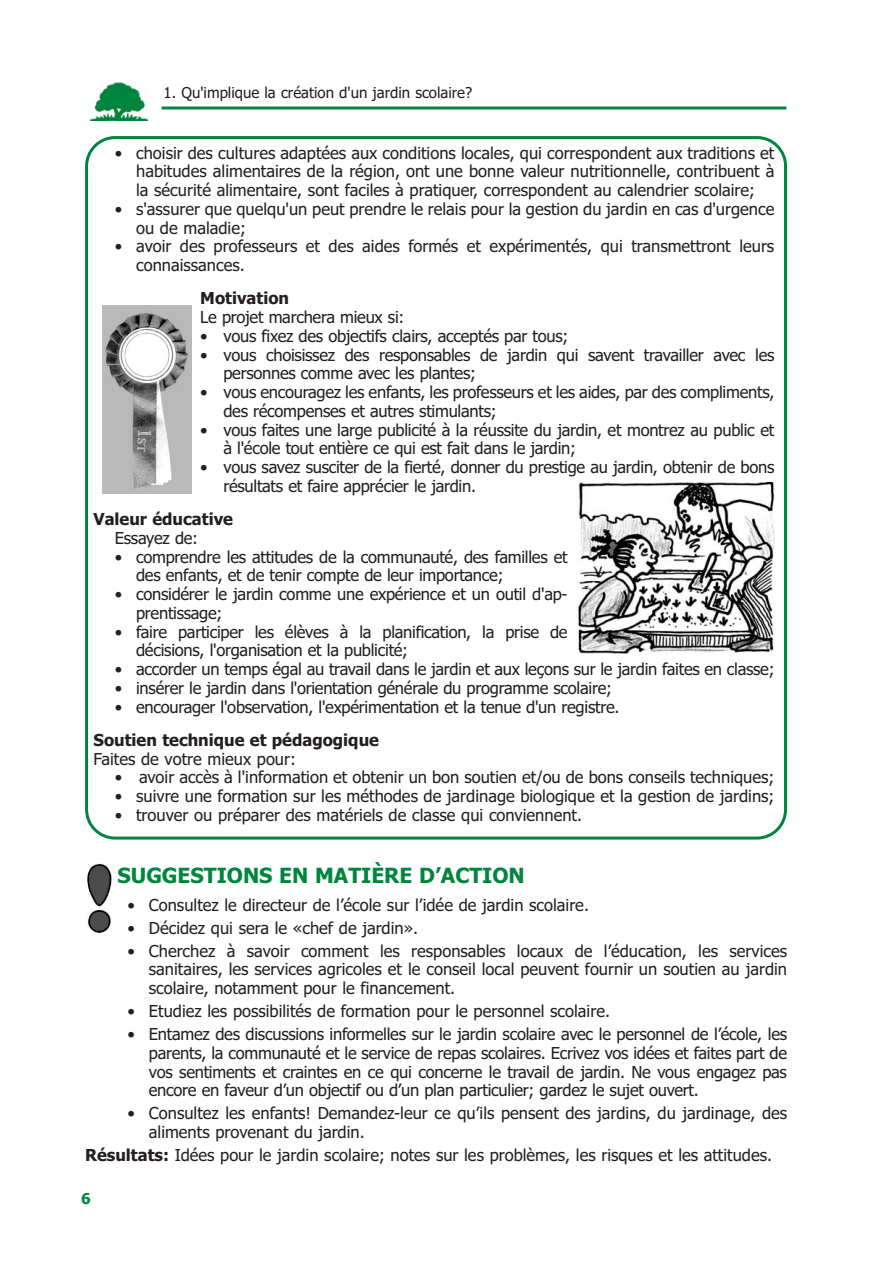
<style>
.page{position:relative;width:893px;height:1263px;background:#fff}
.page>*{position:absolute;margin:0;border:0;box-sizing:border-box;transform-origin:0 0}
.t1{font:700 21px "Tahoma";color:#00853f}
.t2{font:16.5px/18.8px "Tahoma";letter-spacing:-.015em;color:#231f20}
.t3{font:700 16.5px "Tahoma";color:#231f20}
.t4{font:15px "Tahoma";color:#231f20}
.t5{font:700 15px "Tahoma";color:#00853f}
.s1{font-weight:700}
</style>
<div class="page">
<svg style="left:162px;top:106px;width:624px;height:4px;background:#3fa36e"></svg>
<img style="left:90px;top:82px;width:58px;height:38px">
<svg style="left:85px;top:136px;width:702px;height:704px"></svg>
<img style="left:87px;top:864px;width:25px;height:69px">
<img style="left:576px;top:483px;width:198px;height:170px">
<img style="left:103px;top:306px;width:89px;height:187px">
<p class="t4" style="left:164px;top:87px;width:310px">1. Qu'implique la création d'un jardin scolaire?</p>
<p class="t2" style="left:136px;top:145px;width:640px;text-align:justify;text-indent:-21px">• choisir des cultures adaptées aux conditions locales, qui correspondent aux traditions et habitudes alimentaires de la région, ont une bonne valeur nutritionnelle, contribuent à la sécurité alimentaire, sont faciles à pratiquer, correspondent au calendrier scolaire;</p>
<p class="t2" style="left:136px;top:201px;width:639px;text-indent:-21px">• s'assurer que quelqu'un peut prendre le relais pour la gestion du jardin en cas d'urgence ou de maladie;</p>
<p class="t2" style="left:136px;top:238px;width:639px;text-indent:-21px">• avoir des professeurs et des aides formés et expérimentés, qui transmettront leurs connaissances.</p>
<p class="t3" style="left:200px;top:292px;width:90px">Motivation</p>
<p class="t2" style="left:200px;top:309px;width:205px">Le projet marchera mieux si:</p>
<p class="t2" style="left:200px;top:328px;width:369px">• vous fixez des objectifs clairs, acceptés par tous;</p>
<p class="t2" style="left:223px;top:347px;width:552px;text-indent:-23px">• vous choisissez des responsables de jardin qui savent travailler avec les personnes comme avec les plantes;</p>
<p class="t2" style="left:223px;top:384px;width:552px;text-indent:-23px">• vous encouragez les enfants, les professeurs et les aides, par des compliments, des récompenses et autres stimulants;</p>
<p class="t2" style="left:223px;top:422px;width:552px;text-indent:-23px">• vous faites une large publicité à la réussite du jardin, et montrez au public et à l'école tout entière ce qui est fait dans le jardin;</p>
<p class="t2" style="left:223px;top:459px;width:552px;text-indent:-23px">• vous savez susciter de la fierté, donner du prestige au jardin, obtenir de bons résultats et faire apprécier le jardin.</p>
<p class="t3" style="left:94px;top:513px;width:141px">Valeur éducative</p>
<p class="t2" style="left:115px;top:530px;width:85px">Essayez de:</p>
<p class="t2" style="left:136px;top:549px;width:433px;text-indent:-21px">• comprendre les attitudes de la communauté, des familles et des enfants, et de tenir compte de leur importance;</p>
<p class="t2" style="left:136px;top:586px;width:433px;text-indent:-21px">• considérer le jardin comme une expérience et un outil d'ap&shy;prentissage;</p>
<p class="t2" style="left:136px;top:624px;width:433px;text-indent:-21px">• faire participer les élèves à la planification, la prise de décisions, l'organisation et la publicité;</p>
<p class="t2" style="left:115px;top:661px;width:661px">• accorder un temps égal au travail dans le jardin et aux leçons sur le jardin faites en classe;</p>
<p class="t2" style="left:115px;top:680px;width:498px">• insérer le jardin dans l'orientation générale du programme scolaire;</p>
<p class="t2" style="left:115px;top:699px;width:506px">• encourager l'observation, l'expérimentation et la tenue d'un registre.</p>
<p class="t3" style="left:94px;top:733px;width:287px">Soutien technique et pédagogique</p>
<p class="t2" style="left:94px;top:751px;width:204px">Faites de votre mieux pour:</p>
<p class="t2" style="left:115px;top:769px;width:661px">• avoir accès à l'information et obtenir un bon soutien et/ou de bons conseils techniques;</p>
<p class="t2" style="left:115px;top:788px;width:661px">• suivre une formation sur les méthodes de jardinage biologique et la gestion de jardins;</p>
<p class="t2" style="left:115px;top:807px;width:469px">• trouver ou préparer des matériels de classe qui conviennent.</p>
<p class="t1" style="left:117px;top:868px;width:408px">SUGGESTIONS EN MATIÈRE D’ACTION</p>
<p class="t2" style="left:128px;top:897px;width:463px">• Consultez le directeur de l’école sur l’idée de jardin scolaire.</p>
<p class="t2" style="left:128px;top:920px;width:292px">• Décidez qui sera le «chef de jardin».</p>
<p class="t2" style="left:149px;top:943px;width:639px;text-align:justify;text-indent:-21px">• Cherchez à savoir comment les responsables locaux de l’éducation, les services sanitaires, les services agricoles et le conseil local peuvent fournir un soutien au jardin scolaire, notamment pour le financement.</p>
<p class="t2" style="left:128px;top:1003px;width:484px">• Etudiez les possibilités de formation pour le personnel scolaire.</p>
<p class="t2" style="left:149px;top:1026px;width:639px;text-align:justify;text-indent:-21px">• Entamez des discussions informelles sur le jardin scolaire avec le personnel de l’école, les parents, la communauté et le service de repas scolaires. Ecrivez vos idées et faites part de vos sentiments et craintes en ce qui concerne le travail de jardin. Ne vous engagez pas encore en faveur d’un objectif ou d’un plan particulier; gardez le sujet ouvert.</p>
<p class="t2" style="left:149px;top:1106px;width:639px;text-indent:-21px">• Consultez les enfants! Demandez-leur ce qu’ils pensent des jardins, du jardinage, des aliments provenant du jardin.</p>
<p class="t2" style="left:85px;top:1147px;width:688px"><span class="s1">Résultats:</span> Idées pour le jardin scolaire; notes sur les problèmes, les risques et les attitudes.</p>
<p class="t5" style="left:81px;top:1193px;width:11px">6</p>
</div>
